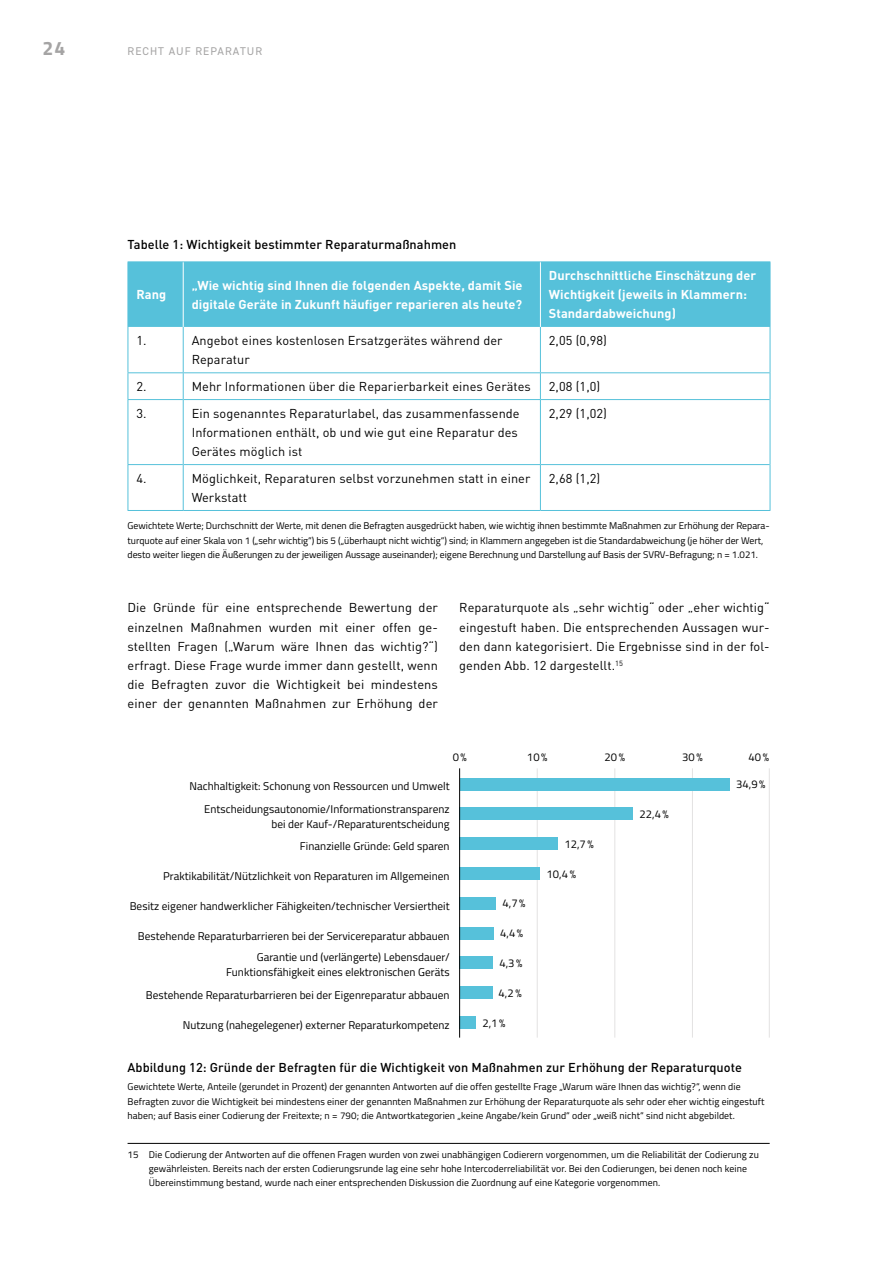
<style>
.page{position:relative;width:893px;height:1263px;background:#fff}
.page>*{position:absolute;margin:0;border:0;box-sizing:border-box;transform-origin:0 0}
.t1{font:700 19.5px "Titillium Web";color:#a5a4a4}
.P_Copy{font:12.75px/19.2px "DIN Pro";letter-spacing:.005em;color:#000;text-align:justify}
.Grafik_Tab_-_Copy{font:12.75px/19.2px "DIN Pro";letter-spacing:.005em;color:#000}
.Grafik_Tab_-_Head{font:700 12.75px/19.2px "DIN Pro";letter-spacing:.005em;color:#fff}
.Grafik_H3_Grafik{font:500 12.75px "DIN Pro";letter-spacing:.005em;color:#000}
.t2{font:11.25px/15px "Titillium Web";letter-spacing:.005em;color:#000;text-align:right}
.t3{font:11.25px "DIN2014";letter-spacing:.09em;color:#a5a4a4}
.Grafik_P_Quelle{font:9.75px/14.4px "Titillium Web";color:#000}
.P_Copy-2{font:9.75px/14.4px "Titillium Web";letter-spacing:.01em;color:#000}
</style>
<div class="page">
<hr style="left:128px;top:1143px;width:642px;height:1px;background:#000">
<div style="left:129px;top:262px;width:641px;height:65px;background:#56c1da"></div>
<hr style="left:128px;top:261px;width:55px;height:1px;background:#56c1da">
<hr style="left:183px;top:261px;width:357px;height:1px;background:#56c1da">
<hr style="left:540px;top:261px;width:230px;height:1px;background:#56c1da">
<hr style="left:128px;top:399px;width:55px;height:1px;background:#56c1da">
<hr style="left:184px;top:399px;width:356px;height:1px;background:#56c1da">
<hr style="left:541px;top:399px;width:229px;height:1px;background:#56c1da">
<hr style="left:128px;top:464px;width:55px;height:1px;background:#56c1da">
<hr style="left:184px;top:464px;width:356px;height:1px;background:#56c1da">
<hr style="left:541px;top:464px;width:229px;height:1px;background:#56c1da">
<hr style="left:128px;top:510px;width:55px;height:1px;background:#56c1da">
<hr style="left:183px;top:510px;width:357px;height:1px;background:#56c1da">
<hr style="left:540px;top:510px;width:230px;height:1px;background:#56c1da">
<hr style="left:128px;top:327px;width:1px;height:45px;background:#56c1da">
<svg style="left:128px;top:373px;width:1px;height:26px"></svg>
<hr style="left:128px;top:400px;width:1px;height:64px;background:#56c1da">
<hr style="left:128px;top:465px;width:1px;height:45px;background:#56c1da">
<hr style="left:183px;top:327px;width:1px;height:45px;background:#56c1da">
<hr style="left:540px;top:327px;width:1px;height:45px;background:#56c1da">
<hr style="left:770px;top:327px;width:1px;height:46px;background:#56c1da">
<svg style="left:183px;top:373px;width:1px;height:27px"></svg>
<svg style="left:540px;top:373px;width:1px;height:27px"></svg>
<svg style="left:770px;top:373px;width:1px;height:27px"></svg>
<hr style="left:183px;top:400px;width:1px;height:65px;background:#56c1da">
<hr style="left:540px;top:400px;width:1px;height:65px;background:#56c1da">
<hr style="left:770px;top:400px;width:1px;height:65px;background:#56c1da">
<hr style="left:183px;top:465px;width:1px;height:45px;background:#56c1da">
<hr style="left:540px;top:465px;width:1px;height:45px;background:#56c1da">
<hr style="left:770px;top:465px;width:1px;height:45px;background:#56c1da">
<hr style="left:128px;top:372px;width:55px;height:1px;background:#56c1da">
<hr style="left:183px;top:372px;width:357px;height:1px;background:#56c1da">
<hr style="left:540px;top:372px;width:230px;height:1px;background:#56c1da">
<hr style="left:183px;top:262px;width:1px;height:65px;background:#fff">
<hr style="left:540px;top:262px;width:1px;height:65px;background:#fff">
<hr style="left:128px;top:262px;width:1px;height:65px;background:#56c1da">
<hr style="left:770px;top:262px;width:1px;height:65px;background:#56c1da">
<hr style="left:537px;top:768px;width:1px;height:269px;background:#e3e2e2">
<hr style="left:614px;top:768px;width:1px;height:269px;background:#e3e2e2">
<hr style="left:692px;top:768px;width:1px;height:269px;background:#e3e2e2">
<hr style="left:769px;top:768px;width:1px;height:269px;background:#e3e2e2">
<div style="left:460px;top:778px;width:270px;height:12px;background:#56c1da"></div>
<div style="left:460px;top:807px;width:173px;height:13px;background:#56c1da"></div>
<div style="left:460px;top:837px;width:98px;height:13px;background:#56c1da"></div>
<div style="left:460px;top:867px;width:80px;height:13px;background:#56c1da"></div>
<div style="left:460px;top:897px;width:36px;height:13px;background:#56c1da"></div>
<div style="left:460px;top:927px;width:34px;height:12px;background:#56c1da"></div>
<div style="left:460px;top:956px;width:33px;height:13px;background:#56c1da"></div>
<div style="left:460px;top:986px;width:32px;height:13px;background:#56c1da"></div>
<div style="left:460px;top:1016px;width:16px;height:13px;background:#56c1da"></div>
<hr style="left:459px;top:768px;width:1px;height:269px;background:#000">
<h1 class="t1" style="left:43px;top:34px;width:24px">24</h1>
<p class="t3" style="left:128px;top:44px;width:136px">RECHT AUF REPARATUR</p>
<p class="Grafik_H3_Grafik" style="left:128px;top:235px;width:330px">Tabelle 1: Wichtigkeit bestimmter Reparaturmaßnahmen</p>
<p class="Grafik_Tab_-_Head" style="left:137px;top:285px;width:31px">Rang</p>
<p class="Grafik_Tab_-_Head" style="left:192px;top:275px;width:332px">„Wie wichtig sind Ihnen die folgenden Aspekte, damit Sie digitale Geräte in Zukunft häufiger reparieren als heute?</p>
<p class="Grafik_Tab_-_Head" style="left:549px;top:265px;width:209px">Durchschnittliche Einschätzung der<br>Wichtigkeit (jeweils in Klammern:<br>Standardabweichung)</p>
<p class="Grafik_Tab_-_Copy" style="left:136px;top:330px;width:12px">1.</p>
<p class="Grafik_Tab_-_Copy" style="left:192px;top:330px;width:312px">Angebot eines kostenlosen Ersatzgerätes während der<br>Reparatur</p>
<p class="Grafik_Tab_-_Copy" style="left:549px;top:330px;width:60px">2,05 (0,98)</p>
<p class="Grafik_Tab_-_Copy" style="left:136px;top:376px;width:12px">2.</p>
<p class="Grafik_Tab_-_Copy" style="left:192px;top:376px;width:341px">Mehr Informationen über die Reparierbarkeit eines Gerätes</p>
<p class="Grafik_Tab_-_Copy" style="left:549px;top:376px;width:53px">2,08 (1,0)</p>
<p class="Grafik_Tab_-_Copy" style="left:136px;top:403px;width:12px">3.</p>
<p class="Grafik_Tab_-_Copy" style="left:192px;top:403px;width:329px">Ein sogenanntes Reparaturlabel, das zusammenfassende<br>Informationen enthält, ob und wie gut eine Reparatur des<br>Gerätes möglich ist</p>
<p class="Grafik_Tab_-_Copy" style="left:549px;top:403px;width:60px">2,29 (1,02)</p>
<p class="Grafik_Tab_-_Copy" style="left:136px;top:468px;width:12px">4.</p>
<p class="Grafik_Tab_-_Copy" style="left:192px;top:468px;width:340px">Möglichkeit, Reparaturen selbst vorzunehmen statt in einer<br>Werkstatt</p>
<p class="Grafik_Tab_-_Copy" style="left:549px;top:468px;width:53px">2,68 (1,2)</p>
<p class="Grafik_P_Quelle" style="left:128px;top:518px;width:644px">Gewichtete Werte; Durchschnitt der Werte, mit denen die Befragten ausgedrückt haben, wie wichtig ihnen bestimmte Maßnahmen zur Erhöhung der Repara&shy;turquote auf einer Skala von 1 („sehr wichtig“) bis 5 („überhaupt nicht wichtig“) sind; in Klammern angegeben ist die Standardabweichung (je höher der Wert, desto weiter liegen die Äußerungen zu der jeweiligen Aussage auseinander); eigene Berechnung und Darstellung auf Basis der SVRV-Befragung; n = 1.021.</p>
<p class="P_Copy" style="left:128px;top:598px;width:312px">Die Gründe für eine entsprechende Bewertung der einzelnen Maßnahmen wurden mit einer offen ge&shy;stellten Fragen („Warum wäre Ihnen das wichtig?“) erfragt. Diese Frage wurde immer dann gestellt, wenn die Befragten zuvor die Wichtigkeit bei mindestens einer der genannten Maßnahmen zur Erhöhung der</p>
<p class="P_Copy" style="left:459px;top:598px;width:312px">Reparaturquote als „sehr wichtig“ oder „eher wichtig“ eingestuft haben. Die entsprechenden Aussagen wur&shy;den dann kategorisiert. Die Ergebnisse sind in der fol&shy;genden Abb. 12 dargestellt.<sup>15</sup></p>
<p class="t2" style="left:453px;top:749px;width:16px">0%</p>
<p class="t2" style="left:527px;top:749px;width:22px">10%</p>
<p class="t2" style="left:605px;top:749px;width:22px">20%</p>
<p class="t2" style="left:682px;top:749px;width:22px">30%</p>
<p class="t2" style="left:749px;top:749px;width:22px">40%</p>
<p class="t2" style="left:736px;top:776px;width:31px">34,9%</p>
<p class="t2" style="left:639px;top:806px;width:31px">22,4%</p>
<p class="t2" style="left:564px;top:836px;width:31px">12,7%</p>
<p class="t2" style="left:547px;top:866px;width:31px">10,4%</p>
<p class="t2" style="left:502px;top:895px;width:25px">4,7%</p>
<p class="t2" style="left:500px;top:925px;width:25px">4,4%</p>
<p class="t2" style="left:499px;top:955px;width:25px">4,3%</p>
<p class="t2" style="left:499px;top:985px;width:25px">4,2%</p>
<p class="t2" style="left:482px;top:1015px;width:25px">2,1%</p>
<p class="t2" style="left:189px;top:778px;width:262px">Nachhaltigkeit: Schonung von Ressourcen und Umwelt</p>
<p class="t2" style="left:204px;top:801px;width:247px">Entscheidungsautonomie/Informationstransparenz bei der Kauf-/Reparaturentscheidung</p>
<p class="t2" style="left:300px;top:838px;width:151px">Finanzielle Gründe: Geld sparen</p>
<p class="t2" style="left:163px;top:868px;width:288px">Praktikabilität/Nützlichkeit von Reparaturen im Allgemeinen</p>
<p class="t2" style="left:130px;top:898px;width:321px">Besitz eigener handwerklicher Fähigkeiten/technischer Versiertheit</p>
<p class="t2" style="left:138px;top:924px;width:313px;line-height:21px">Bestehende Reparaturbarrieren bei der Servicereparatur abbauen<br>Garantie und (verlängerte) Lebensdauer/</p>
<p class="t2" style="left:146px;top:959px;width:305px;line-height:23.7px">Funktionsfähigkeit eines elektronischen Geräts<br>Bestehende Reparaturbarrieren bei der Eigenreparatur abbauen</p>
<p class="t2" style="left:183px;top:1017px;width:268px">Nutzung (nahegelegener) externer Reparaturkompetenz</p>
<h2 class="Grafik_H3_Grafik" style="left:128px;top:1058px;width:616px">Abbildung 12: Gründe der Befragten für die Wichtigkeit von Maßnahmen zur Erhöhung der Reparaturquote</h2>
<p class="Grafik_P_Quelle" style="left:128px;top:1079px;width:638px">Gewichtete Werte, Anteile (gerundet in Prozent) der genannten Antworten auf die offen gestellte Frage „Warum wäre Ihnen das wichtig?“, wenn die<br>Befragten zuvor die Wichtigkeit bei mindestens einer der genannten Maßnahmen zur Erhöhung der Reparaturquote als sehr oder eher wichtig eingestuft haben; auf Basis einer Codierung der Freitexte; n = 790; die Antwortkategorien „keine Angabe/kein Grund“ oder „weiß nicht“ sind nicht abgebildet.</p>
<p class="P_Copy-2" style="left:149px;top:1147px;width:611px;text-indent:-21px">15 Die Codierung der Antworten auf die offenen Fragen wurden von zwei unabhängigen Codierern vorgenommen, um die Reliabilität der Codierung zu gewährleisten. Bereits nach der ersten Codierungsrunde lag eine sehr hohe Intercoderreliabilität vor. Bei den Codierungen, bei denen noch keine<br>Übereinstimmung bestand, wurde nach einer entsprechenden Diskussion die Zuordnung auf eine Kategorie vorgenommen.</p>
</div>
